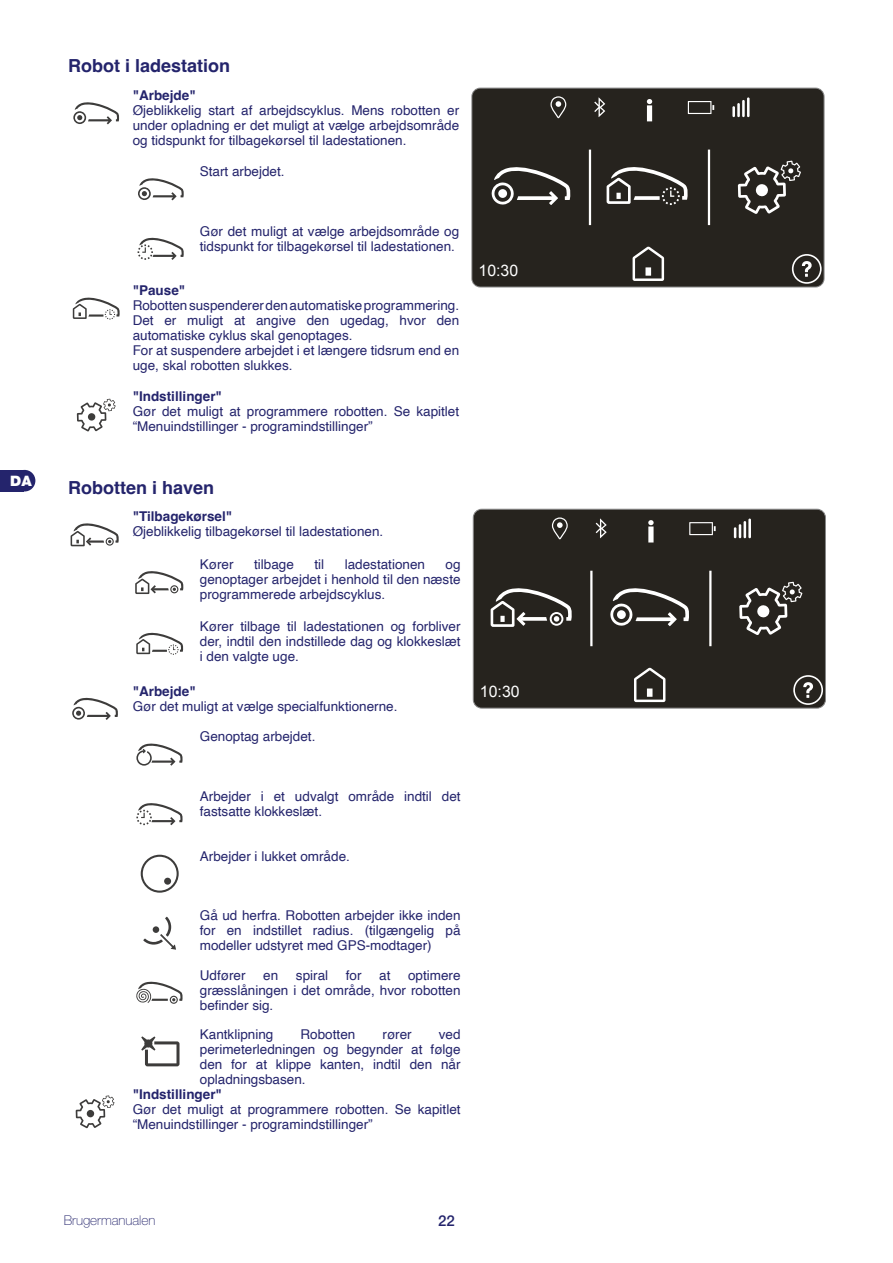
<style>
.page{position:relative;width:893px;height:1263px;background:#fff}
.page>*{position:absolute;margin:0;border:0;box-sizing:border-box;transform-origin:0 0}
.t1{font:700 18px "Helvetica";color:#24246c}
.t2{font:15.9px "Arial";color:#fff}
.t3{font:500 15px "Helvetica Neue LT Std";color:#24246c}
.t4{font:900 14.4px "Helvetica Neue LT Std";color:#fff}
.t5{font:13.5px/15px "Helvetica";color:#24246c;text-align:justify}
.t6{font:700 13.5px "Helvetica";color:#24246c}
.t7{font:100 13.5px "Helvetica Neue LT Std";color:#24246c}
</style>
<div class="page">
<div style="left:0;top:470px;width:24px;height:21px;background:#24246c"></div>
<div style="left:14px;top:470px;width:21px;height:21px;background:#24246c;border-radius:50%"></div>
<svg style="left:73px;top:102px;width:47px;height:22px"></svg>
<div style="left:472px;top:88px;width:352px;height:199px;background:#26231e"></div>
<svg style="left:688px;top:101px;width:26px;height:13px"></svg>
<svg style="left:550px;top:96px;width:16px;height:22px"></svg>
<svg style="left:594px;top:97px;width:11px;height:20px"></svg>
<svg style="left:633px;top:246px;width:31px;height:35px"></svg>
<div style="left:645px;top:267px;width:6px;height:9px;background:#fff"></div>
<svg style="left:738px;top:161px;width:63px;height:53px;background:#53514d"></svg>
<svg style="left:491px;top:166px;width:80px;height:39px"></svg>
<hr style="left:589px;top:150px;width:2px;height:75px;background:#fff">
<hr style="left:708px;top:150px;width:2px;height:75px;background:#fff">
<svg style="left:792px;top:254px;width:30px;height:30px"></svg>
<svg style="left:647px;top:99px;width:5px;height:22px"></svg>
<hr style="left:747px;top:97px;width:2px;height:20px;background:#fff">
<hr style="left:742px;top:100px;width:3px;height:17px;background:#fff">
<hr style="left:737px;top:103px;width:3px;height:14px;background:#fff">
<svg style="left:732px;top:106px;width:3px;height:11px"></svg>
<svg style="left:607px;top:166px;width:82px;height:39px;background:#565450"></svg>
<div style="left:471px;top:88px;width:353px;height:199px;border:1px solid #878787;border-radius:9px"></div>
<svg style="left:138px;top:178px;width:46px;height:22px"></svg>
<svg style="left:138px;top:237px;width:46px;height:23px"></svg>
<svg style="left:73px;top:297px;width:47px;height:23px"></svg>
<svg style="left:77px;top:399px;width:39px;height:32px"></svg>
<svg style="left:71px;top:523px;width:48px;height:23px"></svg>
<div style="left:473px;top:509px;width:352px;height:199px;background:#26231e"></div>
<svg style="left:689px;top:522px;width:27px;height:13px"></svg>
<svg style="left:552px;top:517px;width:16px;height:22px"></svg>
<svg style="left:596px;top:518px;width:11px;height:20px"></svg>
<svg style="left:634px;top:668px;width:31px;height:34px"></svg>
<div style="left:647px;top:688px;width:5px;height:9px;background:#fff"></div>
<svg style="left:739px;top:582px;width:63px;height:53px;background:#53514d"></svg>
<svg style="left:491px;top:587px;width:82px;height:40px"></svg>
<svg style="left:610px;top:587px;width:80px;height:39px"></svg>
<hr style="left:590px;top:571px;width:2px;height:75px;background:#fff">
<hr style="left:709px;top:571px;width:2px;height:75px;background:#fff">
<svg style="left:793px;top:675px;width:30px;height:30px"></svg>
<svg style="left:648px;top:520px;width:6px;height:22px"></svg>
<hr style="left:748px;top:518px;width:3px;height:20px;background:#fff">
<svg style="left:734px;top:521px;width:12px;height:17px"></svg>
<div style="left:473px;top:509px;width:353px;height:199px;border:1px solid #878787;border-radius:9px"></div>
<svg style="left:135px;top:571px;width:49px;height:23px"></svg>
<svg style="left:136px;top:632px;width:48px;height:23px"></svg>
<svg style="left:72px;top:697px;width:46px;height:23px"></svg>
<svg style="left:136px;top:743px;width:47px;height:23px"></svg>
<svg style="left:136px;top:803px;width:47px;height:22px"></svg>
<svg style="left:141px;top:855px;width:38px;height:38px"></svg>
<svg style="left:143px;top:917px;width:33px;height:33px"></svg>
<svg style="left:136px;top:981px;width:47px;height:23px"></svg>
<svg style="left:141px;top:1036px;width:38px;height:30px"></svg>
<svg style="left:76px;top:1095px;width:38px;height:33px"></svg>
<p class="t4" style="left:10px;top:472px;width:23px">DA</p>
<h1 class="t1" style="left:68px;top:55px;width:164px">Robot i ladestation</h1>
<p class="t6" style="left:133px;top:87px;width:65px">"Arbejde"</p>
<p class="t5" style="left:133px;top:103px;width:328px">Øjeblikkelig start af arbejdscyklus. Mens robotten er under opladning er det muligt at vælge arbejdsområde og tidspunkt for tilbagekørsel til ladestationen.</p>
<p class="t5" style="left:200px;top:164px;width:86px">Start arbejdet.</p>
<p class="t5" style="left:200px;top:224px;width:261px">Gør det muligt at vælge arbejdsområde og tidspunkt for tilbagekørsel til ladestationen.</p>
<p class="t6" style="left:133px;top:282px;width:54px">"Pause"</p>
<p class="t5" style="left:133px;top:299px;width:328px;text-align:left">Robotten suspenderer den automatiske programmering.<br>Det er muligt at angive den ugedag, hvor den automatiske cyklus skal genoptages.<br>For at suspendere arbejdet i et længere tidsrum end en uge, skal robotten slukkes.</p>
<p class="t6" style="left:133px;top:388px;width:91px">"Indstillinger"</p>
<p class="t5" style="left:133px;top:405px;width:328px">Gør det muligt at programmere robotten. Se kapitlet “Menuindstillinger - programindstillinger”</p>
<h1 class="t1" style="left:68px;top:476px;width:148px">Robotten i haven</h1>
<p class="t6" style="left:133px;top:508px;width:101px">"Tilbagekørsel"</p>
<p class="t5" style="left:133px;top:524px;width:252px">Øjeblikkelig tilbagekørsel til ladestationen.</p>
<p class="t5" style="left:200px;top:557px;width:35px">Kører</p>
<p class="t5" style="left:254px;top:557px;width:41px">tilbage</p>
<p class="t5" style="left:314px;top:557px;width:11px">til</p>
<p class="t5" style="left:345px;top:557px;width:82px">ladestationen</p>
<p class="t5" style="left:200px;top:557px;width:262px;text-indent:246px">og genoptager arbejdet i henhold til den næste programmerede arbejdscyklus.</p>
<p class="t5" style="left:200px;top:619px;width:262px">Kører tilbage til ladestationen og forbliver der, indtil den indstillede dag og klokkeslæt i den valgte uge.</p>
<p class="t6" style="left:133px;top:683px;width:65px">"Arbejde"</p>
<p class="t5" style="left:133px;top:699px;width:266px">Gør det muligt at vælge specialfunktionerne.</p>
<p class="t5" style="left:200px;top:730px;width:117px">Genoptag arbejdet.</p>
<p class="t5" style="left:200px;top:789px;width:262px">Arbejder i et udvalgt område indtil det fastsatte klokkeslæt.</p>
<p class="t5" style="left:200px;top:849px;width:152px">Arbejder i lukket område.</p>
<p class="t5" style="left:200px;top:908px;width:262px">Gå ud herfra. Robotten arbejder ikke inden for en indstillet radius. (tilgængelig på modeller udstyret med GPS-modtager)</p>
<p class="t5" style="left:200px;top:968px;width:47px">Udfører</p>
<p class="t5" style="left:263px;top:968px;width:17px">en</p>
<p class="t5" style="left:296px;top:968px;width:34px">spiral</p>
<p class="t5" style="left:346px;top:968px;width:17px">for</p>
<p class="t5" style="left:379px;top:968px;width:13px">at</p>
<p class="t5" style="left:200px;top:968px;width:262px;text-indent:208px">optimere græsslåningen i det område, hvor robotten befinder sig.</p>
<p class="t5" style="left:200px;top:1027px;width:75px">Kantklipning</p>
<p class="t5" style="left:301px;top:1027px;width:56px">Robotten</p>
<p class="t5" style="left:382px;top:1027px;width:31px">rører</p>
<p class="t5" style="left:200px;top:1027px;width:262px;text-indent:239px">ved perimeterledningen og begynder at følge den for at klippe kanten, indtil den når opladningsbasen.</p>
<p class="t6" style="left:133px;top:1086px;width:91px">"Indstillinger"</p>
<p class="t5" style="left:133px;top:1102px;width:329px">Gør det muligt at programmere robotten. Se kapitlet “Menuindstillinger - programindstillinger”</p>
<p class="t2" style="left:478px;top:260px;width:41px">10:30</p>
<p class="t2" style="left:480px;top:681px;width:41px">10:30</p>
<p class="t7" style="left:64px;top:1212px;width:93px">Brugermanualen</p>
<p class="t3" style="left:438px;top:1211px;width:18px">22</p>
</div>
